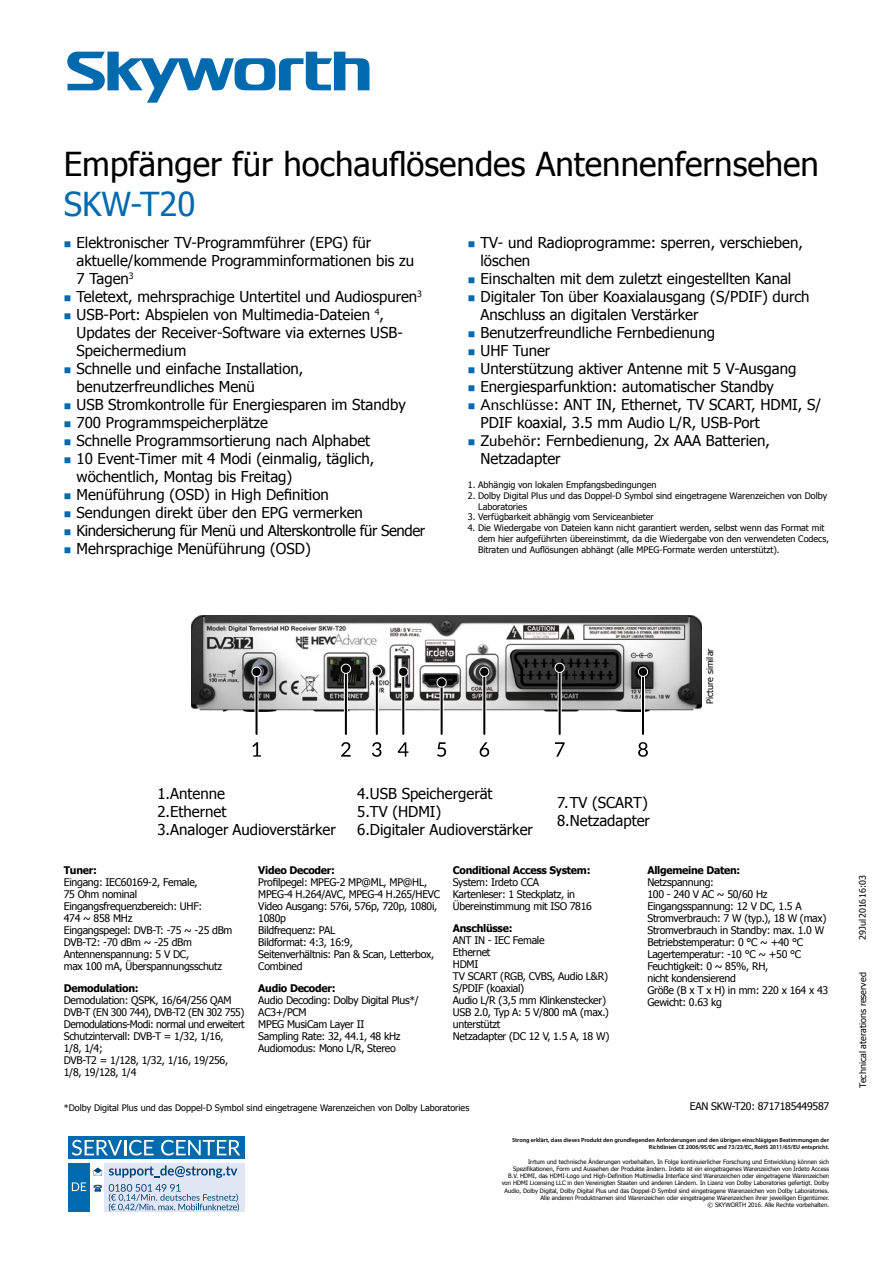
<style>
.page{position:relative;width:893px;height:1263px;background:#fff}
.page>*{position:absolute;margin:0;border:0;box-sizing:border-box;transform-origin:0 0}
.t1{font:33px "Tahoma";color:#000}
.t2{font:33px "Tahoma";color:#006aaf}
.t3{font:15px/18px "Tahoma";color:#000}
.t4{font:10.5px/12px "Tahoma";letter-spacing:-.025em;color:#000}
.t5{font:700 10.5px "Tahoma";letter-spacing:-.025em;color:#000}
.t6{font:9px/10.8px "Tahoma";color:#000}
.t7{font:6px/7.2px "Tahoma";color:#000;text-align:right}
.t8{font:600 6px/7.2px "Myriad Pro";color:#000;text-align:right}
.s1{font-family:"Lato"}
</style>
<div class="page">
<svg style="left:67px;top:52px;width:302px;height:51px"></svg>
<svg style="left:68px;top:1136px;width:177px;height:76px;background:#88b3d4"></svg>
<img style="left:191px;top:615px;width:511px;height:96px">
<svg style="left:252px;top:742px;width:9px;height:15px"></svg>
<svg style="left:255px;top:677px;width:4px;height:57px"></svg>
<hr style="left:256px;top:672px;width:2px;height:62px;background:#000">
<div style="left:251px;top:667px;width:11px;height:10px;border:2px solid #fff;border-radius:50%"></div>
<div style="left:252px;top:668px;width:9px;height:8px;background:#000;border-radius:50%"></div>
<svg style="left:398px;top:742px;width:10px;height:15px"></svg>
<svg style="left:401px;top:677px;width:4px;height:57px"></svg>
<hr style="left:402px;top:672px;width:2px;height:62px;background:#000">
<div style="left:398px;top:667px;width:10px;height:10px;border:2px solid #fff;border-radius:50%"></div>
<div style="left:399px;top:668px;width:8px;height:8px;background:#000;border-radius:50%"></div>
<svg style="left:480px;top:742px;width:9px;height:15px"></svg>
<svg style="left:482px;top:677px;width:4px;height:57px"></svg>
<hr style="left:483px;top:672px;width:2px;height:62px;background:#000">
<div style="left:479px;top:667px;width:10px;height:10px;border:2px solid #fff;border-radius:50%"></div>
<div style="left:480px;top:668px;width:8px;height:8px;background:#000;border-radius:50%"></div>
<svg style="left:372px;top:742px;width:9px;height:15px"></svg>
<svg style="left:375px;top:676px;width:4px;height:58px"></svg>
<hr style="left:376px;top:671px;width:2px;height:63px;background:#000">
<div style="left:372px;top:666px;width:10px;height:10px;border:2px solid #fff;border-radius:50%"></div>
<div style="left:373px;top:667px;width:8px;height:8px;background:#000;border-radius:50%"></div>
<svg style="left:555px;top:742px;width:10px;height:15px"></svg>
<svg style="left:558px;top:673px;width:4px;height:61px"></svg>
<hr style="left:559px;top:668px;width:2px;height:66px;background:#000">
<div style="left:555px;top:663px;width:10px;height:10px;border:2px solid #fff;border-radius:50%"></div>
<div style="left:556px;top:664px;width:8px;height:8px;background:#000;border-radius:50%"></div>
<svg style="left:638px;top:742px;width:10px;height:15px"></svg>
<hr style="left:641px;top:672px;width:4px;height:62px;background:#fff">
<hr style="left:642px;top:672px;width:2px;height:62px;background:#000">
<div style="left:638px;top:667px;width:10px;height:10px;border:2px solid #fff;border-radius:50%"></div>
<div style="left:639px;top:668px;width:8px;height:8px;background:#000;border-radius:50%"></div>
<svg style="left:437px;top:742px;width:9px;height:15px"></svg>
<svg style="left:440px;top:687px;width:4px;height:47px"></svg>
<hr style="left:441px;top:682px;width:2px;height:52px;background:#000">
<div style="left:436px;top:677px;width:11px;height:10px;border:2px solid #fff;border-radius:50%"></div>
<div style="left:437px;top:678px;width:9px;height:8px;background:#000;border-radius:50%"></div>
<svg style="left:341px;top:742px;width:10px;height:15px"></svg>
<svg style="left:344px;top:674px;width:4px;height:60px"></svg>
<hr style="left:345px;top:669px;width:2px;height:65px;background:#000">
<div style="left:341px;top:664px;width:10px;height:10px;border:2px solid #fff;border-radius:50%"></div>
<div style="left:342px;top:665px;width:8px;height:8px;background:#000;border-radius:50%"></div>
<h1 class="t1" style="left:64px;top:143px;width:757px">Empfänger für hochauflösendes Antennenfernsehen</h1>
<h1 class="t2" style="left:64px;top:183px;width:133px">SKW-T20</h1>
<p class="t3" style="left:77px;top:233px;width:350px">Elektronischer TV-Programmführer (EPG) für aktuelle/kommende Programminformationen bis zu 7 Tagen<sup>3<br></sup>Teletext, mehrsprachige Untertitel und Audiospuren<sup>3<br></sup>USB-Port: Abspielen von Multimedia-Dateien <sup>4</sup>, Updates der Receiver-Software via externes USB-Speichermedium<br>Schnelle und einfache Installation, benutzerfreundliches Menü<br>USB Stromkontrolle für Energiesparen im Standby 700 Programmspeicherplätze<br>Schnelle Programmsortierung nach Alphabet<br>10 Event-Timer mit 4 Modi (einmalig, täglich, wöchentlich, Montag bis Freitag)<br>Menüführung (OSD) in High Definition<br>Sendungen direkt über den EPG vermerken Kindersicherung für Menü und Alterskontrolle für Sender Mehrsprachige Menüführung (OSD)</p>
<p class="t3" style="left:480px;top:233px;width:342px">TV- und Radioprogramme: sperren, verschieben, löschen<br>Einschalten mit dem zuletzt eingestellten Kanal Digitaler Ton über Koaxialausgang (S/PDIF) durch Anschluss an digitalen Verstärker Benutzerfreundliche Fernbedienung<br>UHF Tuner<br>Unterstützung aktiver Antenne mit 5 V-Ausgang Energiesparfunktion: automatischer Standby <span class="s1">Anschlüsse</span>: ANT IN, Ethernet, TV SCART, HDMI, S/ PDIF koaxial, 3.5 mm Audio L/R, USB-Port <span class="s1">Zubehör</span>: Fernbedienung, 2x AAA Batterien, Netzadapter</p>
<p class="t6" style="left:468px;top:479px;width:190px">1. Abhängig von lokalen Empfangsbedingungen</p>
<p class="t6" style="left:478px;top:490px;width:350px;text-indent:-10px">2. Dolby Digital Plus und das Doppel-D Symbol sind eingetragene Warenzeichen von Dolby<br>Laboratories</p>
<p class="t6" style="left:468px;top:511px;width:188px">3. Verfügbarkeit abhängig vom Serviceanbieter</p>
<p class="t6" style="left:478px;top:522px;width:353px;text-indent:-10px">4. Die Wiedergabe von Dateien kann nicht garantiert werden, selbst wenn das Format mit dem hier aufgeführten übereinstimmt, da die Wiedergabe von den verwendeten Codecs,<br>Bitraten und Auflösungen abhängt (alle MPEG-Formate werden unterstützt).</p>
<p class="t6" style="left:704px;top:704px;width:57px;rotate:-90deg">Picture similar</p>
<h2 class="t3" style="left:157px;top:783px;width:180px">1.Antenne<br>2.Ethernet<br>3.Analoger Audioverstärker</h2>
<h2 class="t3" style="left:357px;top:783px;width:177px">4.USB Speichergerät<br>5.TV (HDMI)<br>6.Digitaler Audioverstärker</h2>
<h2 class="t3" style="left:557px;top:792px;width:94px">7.TV (SCART)<br>8.Netzadapter</h2>
<p class="t5" style="left:64px;top:863px;width:35px">Tuner:</p>
<p class="t4" style="left:64px;top:876px;width:170px">Eingang: IEC60169-2, Female,<br>75 Ohm nominal<br>Eingangsfrequenzbereich: UHF:<br>474 ~ 858 MHz<br>Eingangspegel: DVB-T: -75 ~ -25 dBm<br>DVB-T2: -70 dBm ~ -25 dBm<br>Antennenspannung: 5 V DC,<br>max 100 mA, Überspannungsschutz</p>
<p class="t5" style="left:64px;top:982px;width:76px">Demodulation:</p>
<p class="t4" style="left:64px;top:994px;width:182px">Demodulation: QSPK, 16/64/256 QAM<br>DVB-T (EN 300 744), DVB-T2 (EN 302 755)<br>Demodulations-Modi: normal und erweitert<br>Schutzintervall: DVB-T = 1/32, 1/16,<br>1/8, 1/4;<br>DVB-T2 = 1/128, 1/32, 1/16, 19/256,<br>1/8, 19/128, 1/4</p>
<p class="t5" style="left:258px;top:863px;width:78px">Video Decoder:</p>
<p class="t4" style="left:258px;top:876px;width:183px">Profilpegel: MPEG-2 MP@ML, MP@HL,<br>MPEG-4 H.264/AVC, MPEG-4 H.265/HEVC<br>Video Ausgang: 576i, 576p, 720p, 1080i,<br>1080p<br>Bildfrequenz: PAL<br>Bildformat: 4:3, 16:9,<br>Seitenverhältnis: Pan &amp; Scan, Letterbox,<br>Combined</p>
<p class="t5" style="left:258px;top:982px;width:79px">Audio Decoder:</p>
<p class="t4" style="left:258px;top:994px;width:162px">Audio Decoding: Dolby Digital Plus*/<br>AC3+/PCM<br>MPEG MusiCam Layer II<br>Sampling Rate: 32, 44.1, 48 kHz<br>Audiomodus: Mono L/R, Stereo</p>
<p class="t5" style="left:453px;top:863px;width:139px">Conditional Access System:</p>
<p class="t4" style="left:453px;top:876px;width:141px">System: Irdeto CCA<br>Kartenleser: 1 Steckplatz, in<br>Übereinstimmung mit ISO 7816</p>
<p class="t5" style="left:453px;top:922px;width:61px">Anschlüsse:</p>
<p class="t4" style="left:453px;top:934px;width:158px">ANT IN - IEC Female<br>Ethernet<br>HDMI<br>TV SCART (RGB, CVBS, Audio L&amp;R)<br>S/PDIF (koaxial)<br>Audio L/R (3,5 mm Klinkenstecker)<br>USB 2.0, Typ A: 5 V/800 mA (max.) unterstützt<br>Netzadapter (DC 12 V, 1.5 A, 18 W)</p>
<p class="t6" style="left:64px;top:1102px;width:407px">*Dolby Digital Plus und das Doppel-D Symbol sind eingetragene Warenzeichen von Dolby Laboratories</p>
<p class="t5" style="left:647px;top:863px;width:95px">Allgemeine Daten:</p>
<p class="t4" style="left:647px;top:876px;width:182px">Netzspannung:<br>100 - 240 V AC ~ 50/60 Hz<br>Eingangsspannung: 12 V DC, 1.5 A<br>Stromverbrauch: 7 W (typ.), 18 W (max)<br>Stromverbrauch in Standby: max. 1.0 W<br>Betriebstemperatur: 0 °C ~ +40 °C<br>Lagertemperatur: -10 °C ~ +50 °C<br>Feuchtigkeit: 0 ~ 85%, RH,<br>nicht kondensierend<br>Größe (B x T x H) in mm: 220 x 164 x 43<br>Gewicht: 0.63 kg</p>
<p class="t4" style="left:690px;top:1100px;width:141px">EAN SKW-T20: 8717185449587</p>
<p class="t8" style="left:512px;top:1136px;width:319px">Strong erklärt, dass dieses Produkt den grundlegenden Anforderungen und den übrigen einschlägigen Bestimmungen der<br>Richtlinien CE 2006/95/EC and 73/23/EC, RoHS 2011/65/EU entspricht.</p>
<p class="t7" style="left:502px;top:1158px;width:329px">Irrtum und technische Änderungen vorbehalten. In Folge kontinuierlicher Forschung und Entwicklung können sich Spezifikationen, Form und Aussehen der Produkte ändern. Irdeto ist ein eingetragenes Warenzeichen von Irdeto Access B.V. HDMI, das HDMI-Logo und High-Definition Multimedia Interface sind Warenzeichen oder eingetragene Warenzeichen von HDMI Licensing LLC in den Vereinigten Staaten und anderen Ländern. In Lizenz von Dolby Laboratories gefertigt. Dolby Audio, Dolby Digital, Dolby Digital Plus und das Doppel-D Symbol sind eingetragene Warenzeichen von Dolby Laboratories.<br>Alle anderen Produktnamen sind Warenzeichen oder eingetragene Warenzeichen ihrer jeweiligen Eigentümer.<br>© SKYWORTH 2016. Alle Rechte vorbehalten.</p>
<p class="t6" style="left:857px;top:940px;width:66px;rotate:-90deg">29 Jul 2016 16:03</p>
<p class="t6" style="left:857px;top:1087px;width:117px;rotate:-90deg">Technical aterations reserved</p>
</div>
